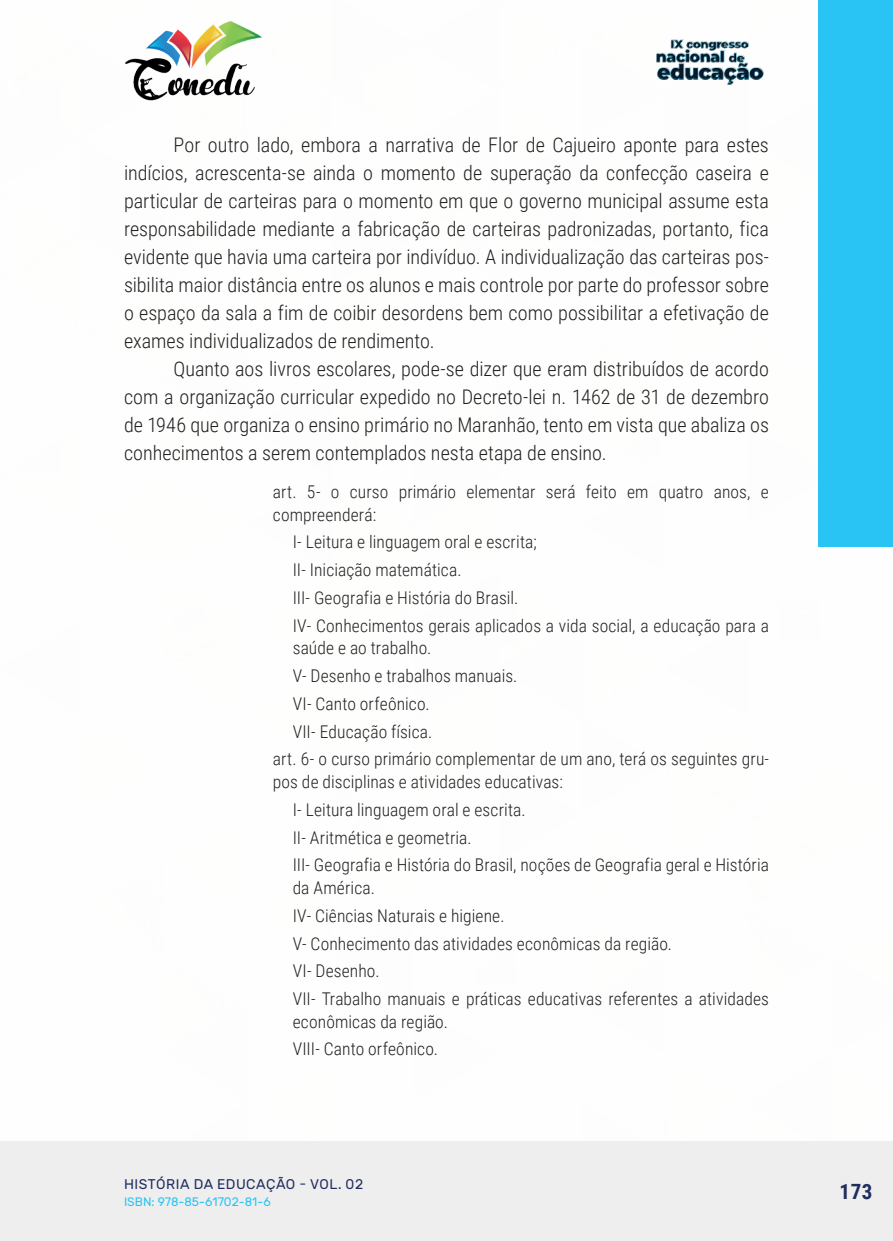
<style>
.page{position:relative;width:893px;height:1241px;background:#fff}
.page>*{position:absolute;margin:0;border:0;box-sizing:border-box;transform-origin:0 0}
.t1{font:700 21px "Roboto Condensed";color:#202d5e}
._9_CORPO{font:300 20.12px/28px "Roboto Condensed";color:#231f20;text-align:justify}
._16_CITACAO{font:300 17.5px/22.8px "Roboto Condensed";letter-spacing:.005em;color:#231f20}
.t2{font:14px "Rubik";letter-spacing:.035em;color:#202d5e}
.t3{font:12.25px "Rubik";color:#29c4f3}
</style>
<div class="page">
<div style="left:0;top:1141px;width:893px;height:99px;background:#eeeeef"></div>
<img style="left:125px;top:20px;width:137px;height:81px">
<img style="left:656px;top:39px;width:108px;height:46px">
<div style="left:819px;top:0;width:74px;height:546px;background:#29c4f3"></div>
<p class="_9_CORPO" style="left:124px;top:130px;width:646px;text-indent:50px">Por outro lado, embora a narrativa de Flor de Cajueiro aponte para estes indícios, acrescenta-se ainda o momento de superação da confecção caseira e particular de carteiras para o momento em que o governo municipal assume esta responsabilidade mediante a fabricação de carteiras padronizadas, portanto, fica evidente que havia uma carteira por indivíduo. A individualização das carteiras pos&shy;sibilita maior distância entre os alunos e mais controle por parte do professor sobre o espaço da sala a fim de coibir desordens bem como possibilitar a efetivação de exames individualizados de rendimento.</p>
<p class="_9_CORPO" style="left:124px;top:354px;width:646px;text-indent:50px">Quanto aos livros escolares, pode-se dizer que eram distribuídos de acordo com a organização curricular expedido no Decreto-lei n. 1462 de 31 de dezembro de 1946 que organiza o ensino primário no Maranhão, tento em vista que abaliza os conhecimentos a serem contemplados nesta etapa de ensino.</p>
<p class="_16_CITACAO" style="left:273px;top:479px;width:498px">art. 5- o curso primário elementar será feito em quatro anos, e compreenderá:</p>
<p class="_16_CITACAO" style="left:293px;top:530px;width:246px">I- Leitura e linguagem oral e escrita;</p>
<p class="_16_CITACAO" style="left:293px;top:558px;width:170px">II- Iniciação matemática.</p>
<p class="_16_CITACAO" style="left:293px;top:585px;width:227px">III- Geografia e História do Brasil.</p>
<p class="_16_CITACAO" style="left:293px;top:613px;width:478px">IV- Conhecimentos gerais aplicados a vida social, a educação para a saúde e ao trabalho.</p>
<p class="_16_CITACAO" style="left:293px;top:663px;width:226px">V- Desenho e trabalhos manuais.</p>
<p class="_16_CITACAO" style="left:293px;top:691px;width:139px">VI- Canto orfeônico.</p>
<p class="_16_CITACAO" style="left:293px;top:719px;width:141px">VII- Educação física.</p>
<p class="_16_CITACAO" style="left:273px;top:747px;width:498px">art. 6- o curso primário complementar de um ano, terá os seguintes gru&shy;pos de disciplinas e atividades educativas:</p>
<p class="_16_CITACAO" style="left:293px;top:797px;width:235px">I- Leitura linguagem oral e escrita.</p>
<p class="_16_CITACAO" style="left:293px;top:825px;width:181px">II- Aritmética e geometria.</p>
<p class="_16_CITACAO" style="left:293px;top:852px;width:478px">III- Geografia e História do Brasil, noções de Geografia geral e História da América.</p>
<p class="_16_CITACAO" style="left:293px;top:903px;width:213px">IV- Ciências Naturais e higiene.</p>
<p class="_16_CITACAO" style="left:293px;top:931px;width:381px">V- Conhecimento das atividades econômicas da região.</p>
<p class="_16_CITACAO" style="left:293px;top:958px;width:88px">VI- Desenho.</p>
<p class="_16_CITACAO" style="left:293px;top:986px;width:478px">VII- Trabalho manuais e práticas educativas referentes a atividades econômicas da região.</p>
<p class="_16_CITACAO" style="left:293px;top:1037px;width:147px">VIII- Canto orfeônico.</p>
<p class="t2" style="left:124px;top:1175px;width:241px">HISTÓRIA DA EDUCAÇÃO - VOL. 02</p>
<p class="t3" style="left:124px;top:1194px;width:148px">ISBN: 978-85-61702-81-6</p>
<p class="t1" style="left:839px;top:1176px;width:34px">173</p>
</div>
